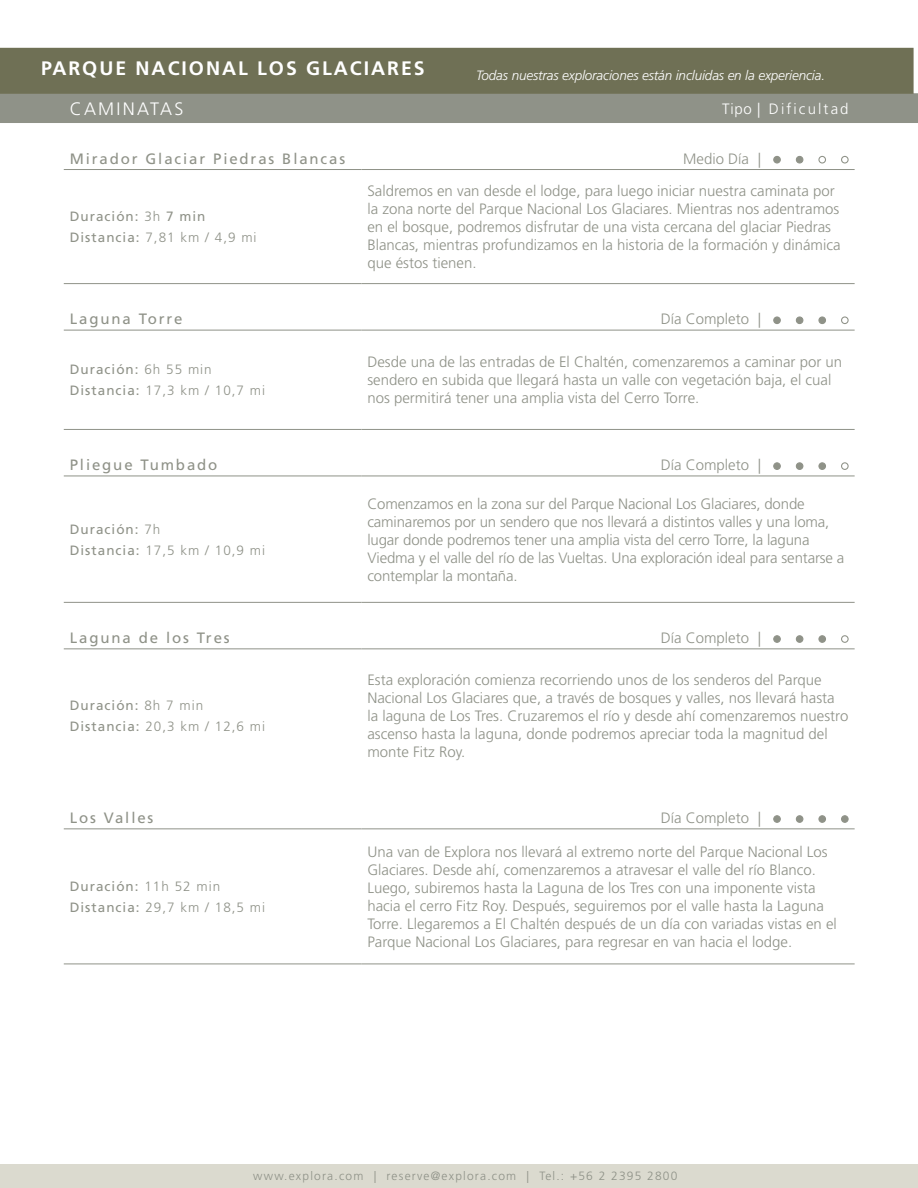
<style>
.page{position:relative;width:918px;height:1188px;background:#fff}
.page>*{position:absolute;margin:0;border:0;box-sizing:border-box;transform-origin:0 0}
.t1{font:700 19.5px "Frutiger LT Std";letter-spacing:.1em;color:#fff}
.t2{font:300 18px "Frutiger LT Std";letter-spacing:.125em;color:#fff}
.t3{font:300 15px/18px "Frutiger LT Std";color:#8f9288}
.t4{font:15px "Frutiger LT Std";letter-spacing:.125em;color:#8f9288}
.t5{font:300 15px "Frutiger LT Std";letter-spacing:.14em;color:#fff}
.t6{font:13.5px/21px "Frutiger LT Std";letter-spacing:.075em;color:#8f9288}
.t7{font:300 13.5px/21px "Frutiger LT Std";letter-spacing:.075em;color:#8f9288}
.t8{font:italic 300 13.5px "Frutiger LT Std";letter-spacing:-.01em;color:#fff}
.t9{font:300 12px "Frutiger LT Std";letter-spacing:.1em;color:#8f9288}
.s1{font-style:italic}
.s2{font-weight:300}
.s3{font-weight:400}
</style>
<div class="page">
<div style="left:0;top:1164px;width:918px;height:24px;background:#dbdacf"></div>
<hr style="left:64px;top:283px;width:297px;height:1px;background:#8f9288">
<hr style="left:361px;top:283px;width:494px;height:1px;background:#8f9288">
<hr style="left:64px;top:330px;width:297px;height:1px;background:#8f9288">
<hr style="left:361px;top:330px;width:494px;height:1px;background:#8f9288">
<hr style="left:64px;top:429px;width:297px;height:1px;background:#8f9288">
<hr style="left:361px;top:429px;width:494px;height:1px;background:#8f9288">
<hr style="left:64px;top:649px;width:297px;height:1px;background:#8f9288">
<hr style="left:361px;top:649px;width:494px;height:1px;background:#8f9288">
<hr style="left:64px;top:829px;width:297px;height:1px;background:#8f9288">
<hr style="left:361px;top:829px;width:494px;height:1px;background:#8f9288">
<hr style="left:64px;top:169px;width:297px;height:1px;background:#8f9288">
<hr style="left:361px;top:169px;width:494px;height:1px;background:#8f9288">
<hr style="left:64px;top:964px;width:297px;height:1px;background:#8f9288">
<hr style="left:361px;top:964px;width:494px;height:1px;background:#8f9288">
<hr style="left:64px;top:476px;width:297px;height:1px;background:#8f9288">
<hr style="left:361px;top:476px;width:494px;height:1px;background:#8f9288">
<hr style="left:64px;top:602px;width:297px;height:1px;background:#8f9288">
<hr style="left:361px;top:602px;width:494px;height:1px;background:#8f9288">
<div style="left:774px;top:156px;width:6px;height:7px;background:#8f9288;border-radius:50%"></div>
<div style="left:773px;top:156px;width:8px;height:8px;border:1px solid #8f9288;border-radius:50%"></div>
<div style="left:796px;top:156px;width:7px;height:7px;background:#8f9288;border-radius:50%"></div>
<div style="left:796px;top:156px;width:7px;height:8px;border:1px solid #8f9288;border-radius:50%"></div>
<div style="left:818px;top:156px;width:8px;height:8px;border:1px solid #8f9288;border-radius:50%"></div>
<div style="left:841px;top:156px;width:8px;height:8px;border:1px solid #8f9288;border-radius:50%"></div>
<div style="left:774px;top:317px;width:6px;height:7px;background:#8f9288;border-radius:50%"></div>
<div style="left:773px;top:316px;width:8px;height:8px;border:1px solid #8f9288;border-radius:50%"></div>
<div style="left:796px;top:317px;width:7px;height:7px;background:#8f9288;border-radius:50%"></div>
<div style="left:796px;top:316px;width:7px;height:8px;border:1px solid #8f9288;border-radius:50%"></div>
<div style="left:819px;top:317px;width:7px;height:7px;background:#8f9288;border-radius:50%"></div>
<div style="left:818px;top:316px;width:8px;height:8px;border:1px solid #8f9288;border-radius:50%"></div>
<div style="left:841px;top:316px;width:8px;height:8px;border:1px solid #8f9288;border-radius:50%"></div>
<svg style="left:775px;top:464px;width:4px;height:4px"></svg>
<div style="left:773px;top:462px;width:8px;height:8px;border:1px solid #8f9288;border-radius:50%"></div>
<div style="left:796px;top:463px;width:7px;height:6px;background:#8f9288;border-radius:50%"></div>
<div style="left:796px;top:462px;width:7px;height:8px;border:1px solid #8f9288;border-radius:50%"></div>
<div style="left:819px;top:463px;width:7px;height:6px;background:#8f9288;border-radius:50%"></div>
<div style="left:818px;top:462px;width:8px;height:8px;border:1px solid #8f9288;border-radius:50%"></div>
<div style="left:841px;top:462px;width:8px;height:8px;border:1px solid #8f9288;border-radius:50%"></div>
<svg style="left:775px;top:637px;width:4px;height:4px"></svg>
<div style="left:773px;top:635px;width:8px;height:8px;border:1px solid #8f9288;border-radius:50%"></div>
<div style="left:796px;top:636px;width:7px;height:6px;background:#8f9288;border-radius:50%"></div>
<div style="left:796px;top:635px;width:7px;height:8px;border:1px solid #8f9288;border-radius:50%"></div>
<div style="left:819px;top:636px;width:7px;height:6px;background:#8f9288;border-radius:50%"></div>
<div style="left:818px;top:635px;width:8px;height:8px;border:1px solid #8f9288;border-radius:50%"></div>
<div style="left:841px;top:635px;width:8px;height:8px;border:1px solid #8f9288;border-radius:50%"></div>
<svg style="left:775px;top:817px;width:4px;height:4px"></svg>
<div style="left:773px;top:815px;width:8px;height:8px;border:1px solid #8f9288;border-radius:50%"></div>
<div style="left:796px;top:816px;width:7px;height:6px;background:#8f9288;border-radius:50%"></div>
<div style="left:796px;top:815px;width:7px;height:8px;border:1px solid #8f9288;border-radius:50%"></div>
<div style="left:819px;top:816px;width:7px;height:6px;background:#8f9288;border-radius:50%"></div>
<div style="left:818px;top:815px;width:8px;height:8px;border:1px solid #8f9288;border-radius:50%"></div>
<svg style="left:843px;top:817px;width:4px;height:4px"></svg>
<div style="left:841px;top:815px;width:8px;height:8px;border:1px solid #8f9288;border-radius:50%"></div>
<svg style="left:0;top:48px;width:918px;height:75px;background:#7b7d68"></svg>
<h1 class="t1" style="left:41px;top:57px;width:385px">PARQUE NACIONAL LOS GLACIARES</h1>
<p class="t8" style="left:476px;top:67px;width:350px">Todas nuestras exploraciones están incluidas en la experiencia.</p>
<p class="t2" style="left:70px;top:98px;width:115px">CAMINATAS</p>
<p class="t5" style="left:722px;top:100px;width:128px">Tipo | Dificultad</p>
<p class="t4" style="left:70px;top:149px;width:277px">Mirador Glaciar Piedras Blancas</p>
<p class="t3" style="left:683px;top:150px;width:79px">Medio Día <span class="s1">|</span></p>
<p class="t6" style="left:70px;top:206px;width:188px">Duración: <span class="s2">3h</span> 7 min<br>Distancia: <span class="s2">7,81 km / 4,9 mi</span></p>
<p class="t3" style="left:367px;top:182px;width:475px">Saldremos en van desde el lodge, para luego iniciar nuestra caminata por la zona norte del Parque Nacional Los Glaciares. Mientras nos adentramos en el bosque, podremos disfrutar de una vista cercana del glaciar Piedras Blancas, mientras profundizamos en la historia de la formación y dinámica que éstos tienen.</p>
<p class="t4" style="left:70px;top:310px;width:114px">Laguna Torre</p>
<p class="t3" style="left:661px;top:310px;width:102px">Día Completo <span class="s1">|</span></p>
<p class="t7" style="left:70px;top:359px;width:197px"><span class="s3">Duración:</span> 6h 55 min<br><span class="s3">Distancia:</span> 17,3 km / 10,7 mi</p>
<p class="t3" style="left:367px;top:353px;width:476px">Desde una de las entradas de El Chaltén, comenzaremos a caminar por un sendero en subida que llegará hasta un valle con vegetación baja, el cual nos permitirá tener una amplia vista del Cerro Torre.</p>
<p class="t4" style="left:70px;top:456px;width:149px">Pliegue Tumbado</p>
<p class="t3" style="left:661px;top:456px;width:102px">Día Completo <span class="s1">|</span></p>
<p class="t6" style="left:70px;top:519px;width:197px">Duración: <span class="s2">7h<br></span>Distancia: <span class="s2">17,5 km / 10,9 mi</span></p>
<p class="t3" style="left:367px;top:495px;width:479px">Comenzamos en la zona sur del Parque Nacional Los Glaciares, donde caminaremos por un sendero que nos llevará a distintos valles y una loma, lugar donde podremos tener una amplia vista del cerro Torre, la laguna Viedma y el valle del río de las Vueltas. Una exploración ideal para sentarse a contemplar la montaña.</p>
<p class="t4" style="left:70px;top:629px;width:161px">Laguna de los Tres</p>
<p class="t3" style="left:661px;top:629px;width:102px">Día Completo <span class="s1">|</span></p>
<p class="t6" style="left:70px;top:695px;width:197px">Duración: <span class="s2">8h 7 min<br></span>Distancia: <span class="s2">20,3 km / 12,6 mi</span></p>
<p class="t3" style="left:367px;top:671px;width:482px">Esta exploración comienza recorriendo unos de los senderos del Parque Nacional Los Glaciares que, a través de bosques y valles, nos llevará hasta la laguna de Los Tres. Cruzaremos el río y desde ahí comenzaremos nuestro ascenso hasta la laguna, donde podremos apreciar toda la magnitud del monte Fitz Roy.</p>
<p class="t4" style="left:70px;top:809px;width:85px">Los Valles</p>
<p class="t3" style="left:661px;top:809px;width:102px">Día Completo <span class="s1">|</span></p>
<p class="t7" style="left:70px;top:876px;width:197px"><span class="s3">Duración:</span> 11h 52 min<br><span class="s3">Distancia:</span> 29,7 km / 18,5 mi</p>
<p class="t3" style="left:367px;top:843px;width:471px">Una van de Explora nos llevará al extremo norte del Parque Nacional Los Glaciares. Desde ahí, comenzaremos a atravesar el valle del río Blanco.<br>Luego, subiremos hasta la Laguna de los Tres con una imponente vista hacia el cerro Fitz Roy. Después, seguiremos por el valle hasta la Laguna Torre. Llegaremos a El Chaltén después de un día con variadas vistas en el Parque Nacional Los Glaciares, para regresar en van hacia el lodge.</p>
<p class="t9" style="left:253px;top:1169px;width:426px">www.explora.com | reserve@explora.com | Tel.: +56 2 2395 2800</p>
</div>
